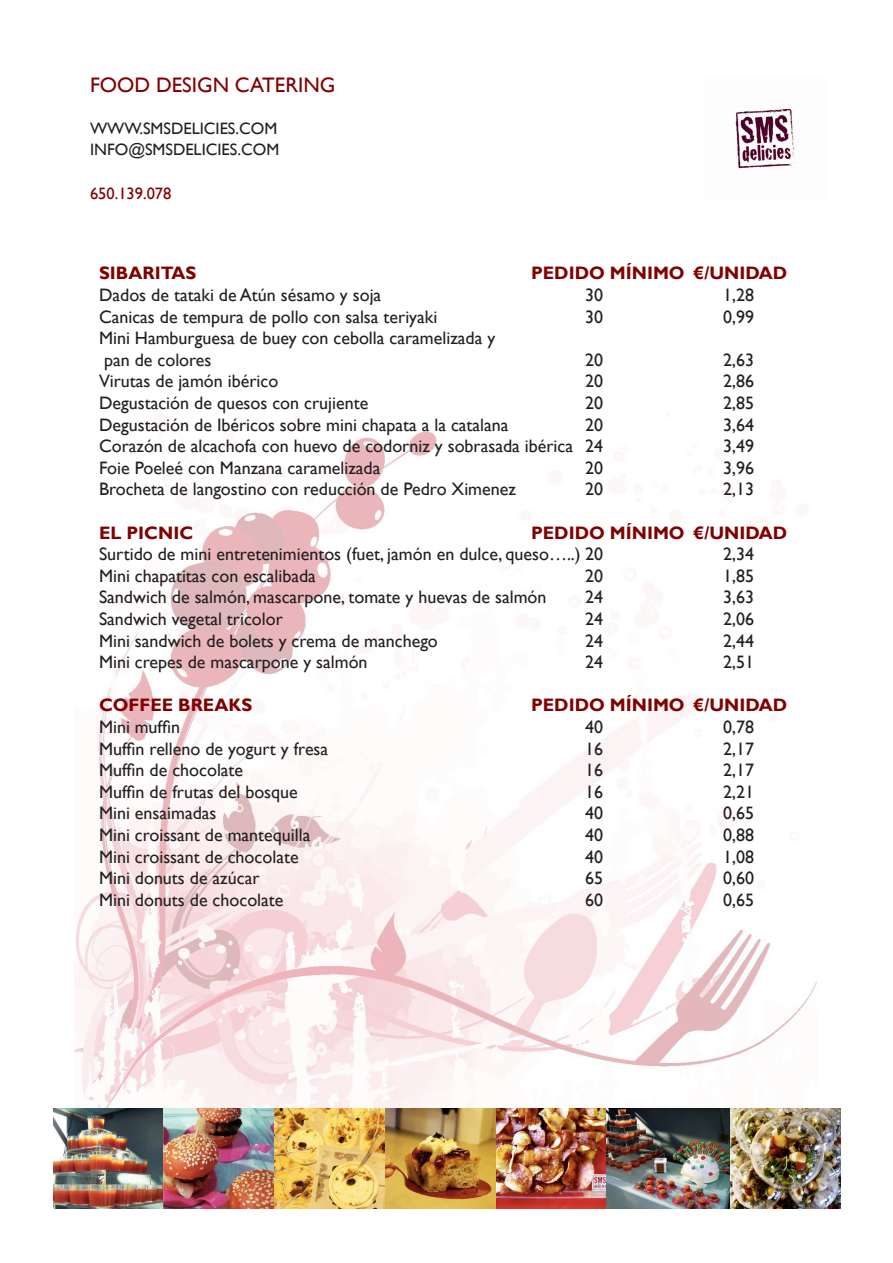
<style>
.page{position:relative;width:893px;height:1263px;background:#fff}
.page>*{position:absolute;margin:0;border:0;box-sizing:border-box;transform-origin:0 0}
.t1{font:21px "Gill Sans";color:#810000}
.t2{font:18px "Gill Sans";color:#231f20}
.t3{font:700 18px "Gill Sans";color:#810000}
.t4{font:16.5px "Gill Sans";color:#231f20}
.t5{font:16.5px "Gill Sans";color:#810000}
</style>
<div class="page">
<img style="left:74px;top:431px;width:743px;height:677px">
<img style="left:735px;top:108px;width:60px;height:61px">
<img style="left:53px;top:1108px;width:788px;height:101px">
<p class="t1" style="left:90px;top:73px;width:247px">FOOD DESIGN CATERING</p>
<p class="t4" style="left:90px;top:119px;width:189px">WWW.SMSDELICIES.COM</p>
<p class="t4" style="left:90px;top:140px;width:191px">INFO@SMSDELICIES.COM</p>
<p class="t5" style="left:90px;top:183px;width:83px">650.139.078</p>
<p class="t3" style="left:99px;top:262px;width:99px">SIBARITAS</p>
<p class="t3" style="left:531px;top:262px;width:258px">PEDIDO MÍNIMO €/UNIDAD</p>
<p class="t2" style="left:99px;top:284px;width:284px">Dados de tataki de Atún sésamo y soja</p>
<p class="t2" style="left:585px;top:284px;width:19px">30</p>
<p class="t2" style="left:723px;top:284px;width:32px">1,28</p>
<p class="t2" style="left:99px;top:306px;width:340px">Canicas de tempura de pollo con salsa teriyaki</p>
<p class="t2" style="left:585px;top:306px;width:19px">30</p>
<p class="t2" style="left:723px;top:306px;width:32px">0,99</p>
<p class="t2" style="left:99px;top:328px;width:398px">Mini Hamburguesa de buey con cebolla caramelizada y</p>
<p class="t2" style="left:104px;top:349px;width:109px">pan de colores</p>
<p class="t2" style="left:585px;top:349px;width:19px">20</p>
<p class="t2" style="left:723px;top:349px;width:32px">2,63</p>
<p class="t2" style="left:99px;top:371px;width:181px">Virutas de jamón ibérico</p>
<p class="t2" style="left:585px;top:371px;width:19px">20</p>
<p class="t2" style="left:723px;top:371px;width:32px">2,86</p>
<p class="t2" style="left:99px;top:392px;width:271px">Degustación de quesos con crujiente</p>
<p class="t2" style="left:585px;top:392px;width:19px">20</p>
<p class="t2" style="left:723px;top:392px;width:32px">2,85</p>
<p class="t2" style="left:99px;top:414px;width:411px">Degustación de Ibéricos sobre mini chapata a la catalana</p>
<p class="t2" style="left:585px;top:414px;width:19px">20</p>
<p class="t2" style="left:723px;top:414px;width:32px">3,64</p>
<p class="t2" style="left:99px;top:436px;width:505px">Corazón de alcachofa con huevo de codorniz y sobrasada ibérica 24</p>
<p class="t2" style="left:723px;top:436px;width:32px">3,49</p>
<p class="t2" style="left:99px;top:457px;width:283px">Foie Poeleé con Manzana caramelizada</p>
<p class="t2" style="left:585px;top:457px;width:19px">20</p>
<p class="t2" style="left:723px;top:457px;width:32px">3,96</p>
<p class="t2" style="left:99px;top:479px;width:418px">Brocheta de langostino con reducción de Pedro Ximenez</p>
<p class="t2" style="left:585px;top:479px;width:19px">20</p>
<p class="t2" style="left:723px;top:479px;width:32px">2,13</p>
<p class="t3" style="left:99px;top:522px;width:96px">EL PICNIC</p>
<p class="t3" style="left:531px;top:522px;width:258px">PEDIDO MÍNIMO €/UNIDAD</p>
<p class="t2" style="left:99px;top:544px;width:505px">Surtido de mini entretenimientos (fuet, jamón en dulce, queso…..) 20</p>
<p class="t2" style="left:723px;top:544px;width:32px">2,34</p>
<p class="t2" style="left:99px;top:565px;width:218px">Mini chapatitas con escalibada</p>
<p class="t2" style="left:585px;top:565px;width:19px">20</p>
<p class="t2" style="left:723px;top:565px;width:32px">1,85</p>
<p class="t2" style="left:99px;top:587px;width:449px">Sandwich de salmón, mascarpone, tomate y huevas de salmón</p>
<p class="t2" style="left:585px;top:587px;width:19px">24</p>
<p class="t2" style="left:723px;top:587px;width:32px">3,63</p>
<p class="t2" style="left:99px;top:608px;width:185px">Sandwich vegetal tricolor</p>
<p class="t2" style="left:585px;top:608px;width:19px">24</p>
<p class="t2" style="left:723px;top:608px;width:32px">2,06</p>
<p class="t2" style="left:99px;top:630px;width:340px">Mini sandwich de bolets y crema de manchego</p>
<p class="t2" style="left:585px;top:630px;width:19px">24</p>
<p class="t2" style="left:723px;top:630px;width:32px">2,44</p>
<p class="t2" style="left:99px;top:652px;width:270px">Mini crepes de mascarpone y salmón</p>
<p class="t2" style="left:585px;top:652px;width:19px">24</p>
<p class="t2" style="left:723px;top:652px;width:32px">2,51</p>
<p class="t3" style="left:99px;top:694px;width:155px">COFFEE BREAKS</p>
<p class="t3" style="left:531px;top:694px;width:258px">PEDIDO MÍNIMO €/UNIDAD</p>
<p class="t2" style="left:99px;top:716px;width:83px">Mini muffin</p>
<p class="t2" style="left:585px;top:716px;width:19px">40</p>
<p class="t2" style="left:723px;top:716px;width:32px">0,78</p>
<p class="t2" style="left:99px;top:738px;width:231px">Muffin relleno de yogurt y fresa</p>
<p class="t2" style="left:585px;top:738px;width:19px">16</p>
<p class="t2" style="left:723px;top:738px;width:32px">2,17</p>
<p class="t2" style="left:99px;top:760px;width:146px">Muffin de chocolate</p>
<p class="t2" style="left:585px;top:760px;width:19px">16</p>
<p class="t2" style="left:723px;top:760px;width:32px">2,17</p>
<p class="t2" style="left:99px;top:781px;width:200px">Muffin de frutas del bosque</p>
<p class="t2" style="left:585px;top:781px;width:19px">16</p>
<p class="t2" style="left:723px;top:781px;width:32px">2,21</p>
<p class="t2" style="left:99px;top:803px;width:119px">Mini ensaimadas</p>
<p class="t2" style="left:585px;top:803px;width:19px">40</p>
<p class="t2" style="left:723px;top:803px;width:32px">0,65</p>
<p class="t2" style="left:99px;top:824px;width:213px">Mini croissant de mantequilla</p>
<p class="t2" style="left:585px;top:824px;width:19px">40</p>
<p class="t2" style="left:723px;top:824px;width:32px">0,88</p>
<p class="t2" style="left:99px;top:846px;width:201px">Mini croissant de chocolate</p>
<p class="t2" style="left:585px;top:846px;width:19px">40</p>
<p class="t2" style="left:723px;top:846px;width:32px">1,08</p>
<p class="t2" style="left:99px;top:868px;width:162px">Mini donuts de azúcar</p>
<p class="t2" style="left:585px;top:868px;width:19px">65</p>
<p class="t2" style="left:723px;top:868px;width:32px">0,60</p>
<p class="t2" style="left:99px;top:889px;width:186px">Mini donuts de chocolate</p>
<p class="t2" style="left:585px;top:889px;width:19px">60</p>
<p class="t2" style="left:723px;top:889px;width:32px">0,65</p>
</div>
